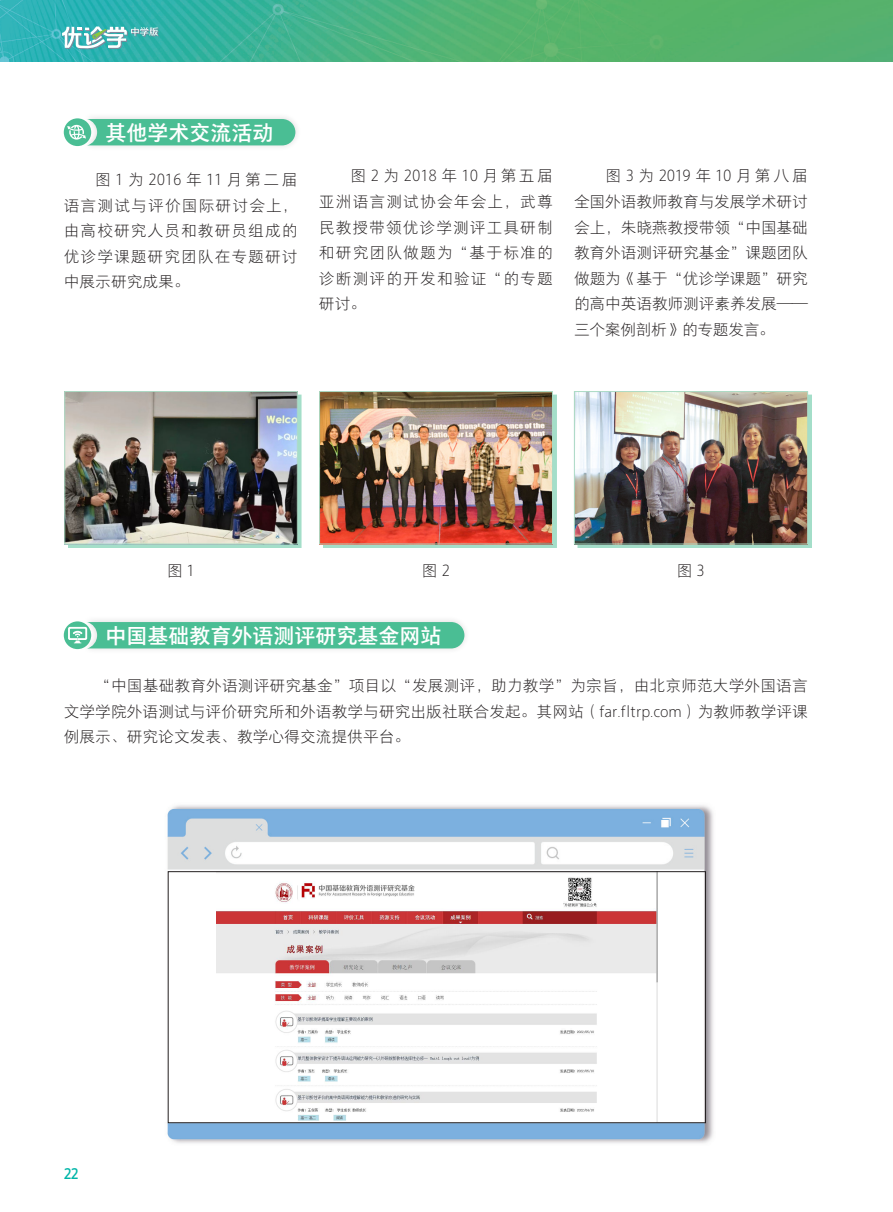
<style>
.page{position:relative;width:893px;height:1212px;background:#fff}
.page>*{position:absolute;margin:0;border:0;box-sizing:border-box;transform-origin:0 0}
.t1{font:21px "FZYOUHK 510 M GBK1 0";color:#fff}
.内文{font:15.75px/25.5px "FZYOUHK 503 L GBK1 0";color:#231f20;text-align:justify}
.t2{font:15px "FZYOUHK 510 M GBK1 0";color:#00b5a8}
</style>
<div class="page">
<img style="left:0;top:0;width:893px;height:62px">
<div style="left:821px;top:0;width:72px;height:34px;background:#56b16d"></div>
<div style="left:82px;top:113px;width:220px;height:38px;background:#231f20;opacity:.15"></div>
<div style="left:64px;top:118px;width:27px;height:28px;background:#4abe94;border-radius:50%"></div>
<svg style="left:67px;top:119px;width:228px;height:26px;background:#54c199"></svg>
<div style="left:68px;top:395px;width:233px;height:153px;background:#4abe94;opacity:.5"></div>
<img style="left:66px;top:393px;width:230px;height:149px">
<div style="left:64px;top:391px;width:234px;height:153px;border:1px solid #acdbc5"></div>
<div style="left:323px;top:395px;width:233px;height:153px;background:#4abe94;opacity:.5"></div>
<img style="left:321px;top:393px;width:230px;height:149px">
<div style="left:319px;top:391px;width:234px;height:153px;border:1px solid #acdbc5"></div>
<div style="left:578px;top:395px;width:234px;height:153px;background:#4abe94;opacity:.5"></div>
<img style="left:576px;top:393px;width:230px;height:149px">
<div style="left:574px;top:391px;width:234px;height:153px;border:1px solid #acdbc5"></div>
<div style="left:82px;top:616px;width:389px;height:38px;background:#231f20;opacity:.15"></div>
<div style="left:64px;top:621px;width:27px;height:28px;background:#4abe94;border-radius:50%"></div>
<div style="left:68px;top:622px;width:396px;height:26px;background:#4abe94"></div>
<img style="left:167px;top:805px;width:547px;height:339px">
<img style="left:216px;top:873px;width:441px;height:248px">
<div style="left:168px;top:871px;width:538px;height:252px;border:1px solid #231f20"></div>
<svg style="left:62px;top:27px;width:97px;height:22px"></svg>
<p class="t1" style="left:105px;top:121px;width:169px">其他学术交流活动</p>
<p class="内文" style="left:64px;top:167px;width:235px;text-indent:32px">图 1 为 2016 年 11 月第二届语言测试与评价国际研讨会上，由高校研究人员和教研员组成的优诊学课题研究团队在专题研讨中展示研究成果。</p>
<p class="内文" style="left:319px;top:164px;width:235px;text-indent:32px">图 2 为 2018 年 10 月第五届亚洲语言测试协会年会上，武尊民教授带领优诊学测评工具研制和研究团队做题为“基于标准的诊断测评的开发和验证“的专题研讨。</p>
<p class="内文" style="left:574px;top:164px;width:235px;text-indent:32px">图3为2019年10月第八届全国外语教师教育与发展学术研讨会上，朱晓燕教授带领“中国基础教育外语测评研究基金”课题团队做题为《基于“优诊学课题”研究的高中英语教师测评素养发展——三个案例剖析》的专题发言。</p>
<p class="内文" style="left:167px;top:558px;width:29px">图1</p>
<p class="内文" style="left:422px;top:558px;width:30px">图2</p>
<p class="内文" style="left:677px;top:558px;width:30px">图3</p>
<p class="t1" style="left:105px;top:624px;width:337px">中国基础教育外语测评研究基金网站</p>
<p class="内文" style="left:64px;top:673px;width:746px;text-indent:32px">“中国基础教育外语测评研究基金”项目以“发展测评，助力教学”为宗旨，由北京师范大学外国语言文学学院外语测试与评价研究所和外语教学与研究出版社联合发起。其网站（far.fltrp.com）为教师教学评课例展示、研究论文发表、教学心得交流提供平台。</p>
<p class="t2" style="left:64px;top:1166px;width:16px">22</p>
</div>
